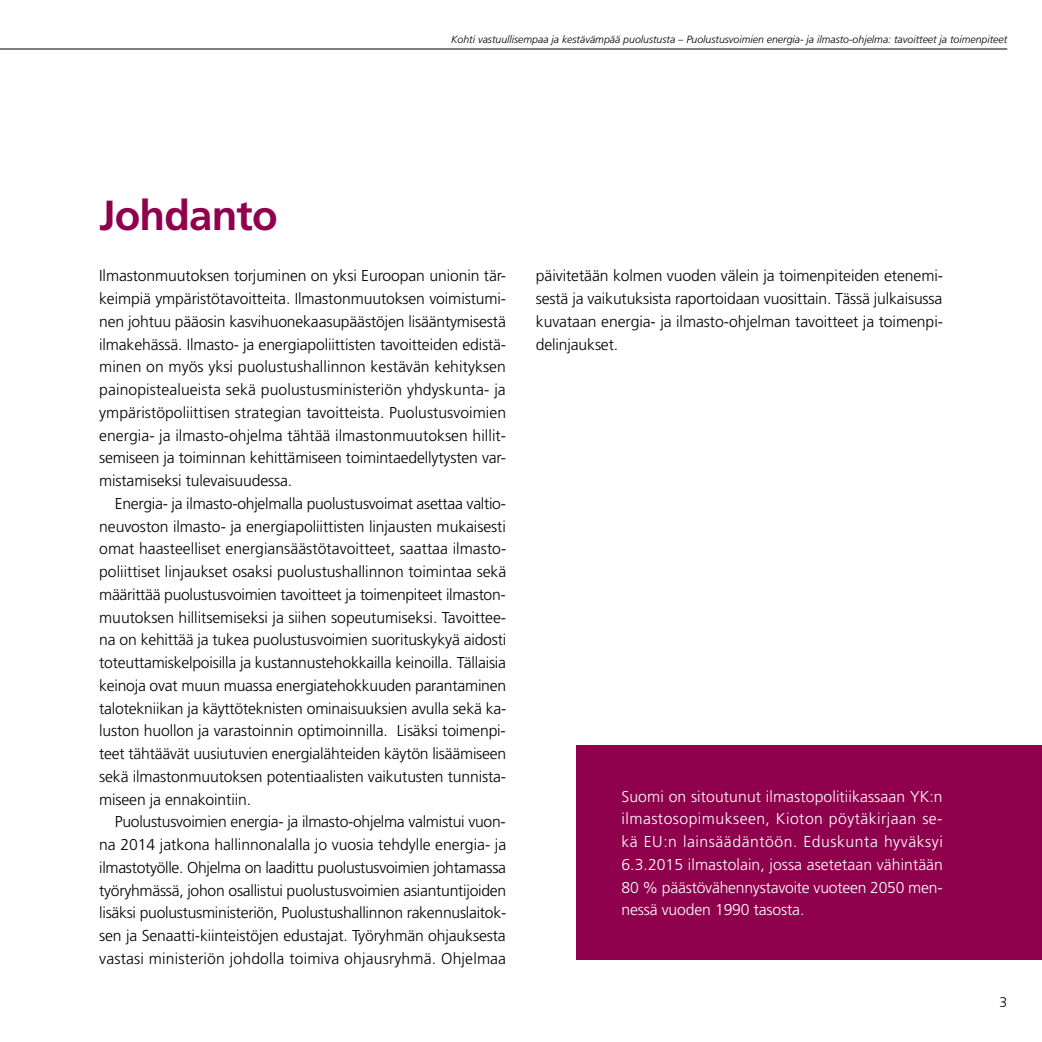
<style>
.page{position:relative;width:1042px;height:1042px;background:#fff}
.page>*{position:absolute;margin:0;border:0;box-sizing:border-box;transform-origin:0 0}
.t1{font:700 42px "Frutiger LT Pro";letter-spacing:-.02em;color:#8f004d}
.t2{font:300 15.75px/22.8px "Frutiger LT Pro";letter-spacing:-.01em;color:#000;text-align:justify}
.t3{font:300 15.75px/22.8px "Frutiger LT Pro";letter-spacing:-.015em;color:#fff;text-align:justify}
.t4{font:300 14px "Frutiger LT Pro";color:#000}
.t5{font:italic 300 10.5px "Frutiger LT Pro";color:#000}
</style>
<div class="page">
<hr style="left:0;top:49px;width:1007px;height:1px;background:#000">
<div style="left:577px;top:745px;width:465px;height:215px;background:#8f004d"></div>
<h1 class="t1" style="left:99px;top:191px;width:180px">Johdanto</h1>
<p class="t5" style="left:451px;top:33px;width:557px">Kohti vastuullisempaa ja kestävämpää puolustusta – Puolustusvoimien energia- ja ilmasto-ohjelma: tavoitteet ja toimenpiteet</p>
<p class="t2" style="left:99px;top:265px;width:408px">Ilmastonmuutoksen torjuminen on yksi Euroopan unionin tär&shy;keimpiä ympäristötavoitteita. Ilmastonmuutoksen voimistumi&shy;nen johtuu pääosin kasvihuonekaasupäästöjen lisääntymisestä ilmakehässä. Ilmasto- ja energiapoliittisten tavoitteiden edistä&shy;minen on myös yksi puolustushallinnon kestävän kehityksen painopistealueista sekä puolustusministeriön yhdyskunta- ja ympäristöpoliittisen strategian tavoitteista. Puolustusvoimien energia- ja ilmasto-ohjelma tähtää ilmastonmuutoksen hillit&shy;semiseen ja toiminnan kehittämiseen toimintaedellytysten var&shy;mistamiseksi tulevaisuudessa.</p>
<p class="t2" style="left:99px;top:492px;width:409px;text-indent:16px">Energia- ja ilmasto-ohjelmalla puolustusvoimat asettaa valtio&shy;neuvoston ilmasto- ja energiapoliittisten linjausten mukaisesti omat haasteelliset energiansäästötavoitteet, saattaa ilmasto&shy;poliittiset linjaukset osaksi puolustushallinnon toimintaa sekä määrittää puolustusvoimien tavoitteet ja toimenpiteet ilmaston&shy;muutoksen hillitsemiseksi ja siihen sopeutumiseksi. Tavoittee&shy;na on kehittää ja tukea puolustusvoimien suorituskykyä aidosti toteuttamiskelpoisilla ja kustannustehokkailla keinoilla. Tällaisia keinoja ovat muun muassa energiatehokkuuden parantaminen talotekniikan ja käyttöteknisten ominaisuuksien avulla sekä ka&shy;luston huollon ja varastoinnin optimoinnilla. Lisäksi toimenpi&shy;teet tähtäävät uusiutuvien energialähteiden käytön lisäämiseen sekä ilmastonmuutoksen potentiaalisten vaikutusten tunnista&shy;miseen ja ennakointiin.</p>
<p class="t2" style="left:99px;top:811px;width:408px;text-indent:16px">Puolustusvoimien energia- ja ilmasto-ohjelma valmistui vuon&shy;na 2014 jatkona hallinnonalalla jo vuosia tehdylle energia- ja ilmastotyölle. Ohjelma on laadittu puolustusvoimien johtamassa työryhmässä, johon osallistui puolustusvoimien asiantuntijoiden lisäksi puolustusministeriön, Puolustushallinnon rakennuslaitok&shy;sen ja Senaatti-kiinteistöjen edustajat. Työryhmän ohjauksesta vastasi ministeriön johdolla toimiva ohjausryhmä. Ohjelmaa</p>
<p class="t2" style="left:536px;top:265px;width:409px">päivitetään kolmen vuoden välein ja toimenpiteiden etenemi&shy;sestä ja vaikutuksista raportoidaan vuosittain. Tässä julkaisussa kuvataan energia- ja ilmasto-ohjelman tavoitteet ja toimenpi&shy;delinjaukset.</p>
<p class="t3" style="left:621px;top:785px;width:323px">Suomi on sitoutunut ilmastopolitiikassaan YK:n ilmastosopimukseen, Kioton pöytäkirjaan se&shy;kä EU:n lainsäädäntöön. Eduskunta hyväksyi 6.3.2015 ilmastolain, jossa asetetaan vähintään 80 % päästövähennystavoite vuoteen 2050 men&shy;nessä vuoden 1990 tasosta.</p>
<p class="t4" style="left:999px;top:994px;width:9px">3</p>
</div>
